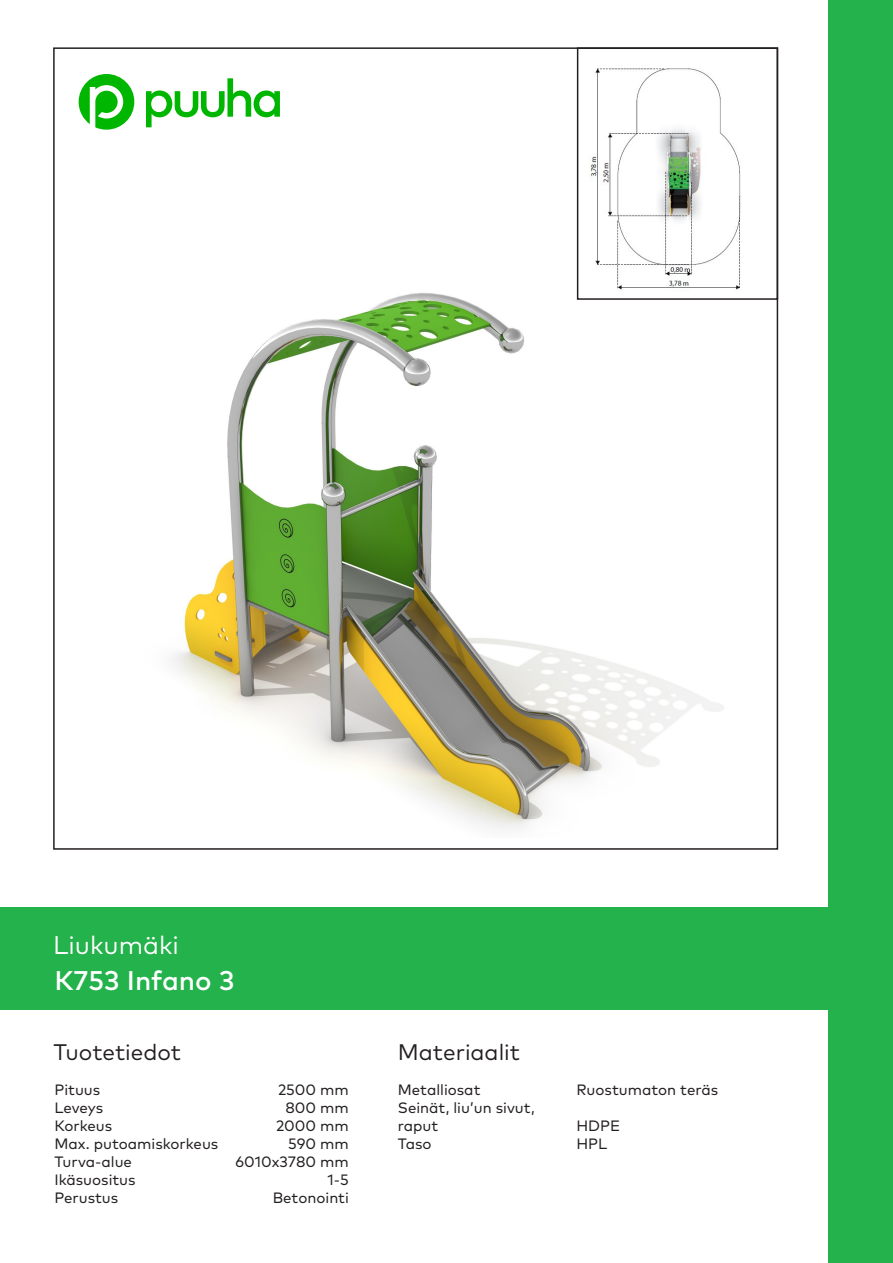
<style>
.page{position:relative;width:893px;height:1263px;background:#fff}
.page>*{position:absolute;margin:0;border:0;box-sizing:border-box;transform-origin:0 0}
.TUOTENUMERO{font:500 27px "Mark Pro";color:#fff}
.TUOTERYHMÄ{font:25.5px "Mark Pro";color:#fff}
.TUOTE_MATERIAALI{font:22.5px "Mark Pro";color:#231f20}
.Tiedot{font:15px "Mark Pro";color:#231f20}
.Numerot{font:15px "Mark Pro";color:#231f20}
</style>
<div class="page">
<div style="left:828px;top:0;width:65px;height:1263px;background:#23b24b"></div>
<div style="left:0;top:907px;width:884px;height:102px;background:#23b24b"></div>
<svg style="left:79px;top:74px;width:55px;height:56px"></svg>
<svg style="left:146px;top:78px;width:134px;height:49px"></svg>
<img style="left:171px;top:291px;width:553px;height:538px">
<img style="left:576px;top:54px;width:165px;height:237px">
<div style="left:577px;top:47px;width:201px;height:253px;border:2px solid #231f20"></div>
<p class="TUOTERYHMÄ" style="left:53px;top:926px;width:127px">Liukumäki</p>
<p class="TUOTENUMERO" style="left:54px;top:960px;width:181px">K753 Infano 3</p>
<p class="TUOTE_MATERIAALI" style="left:53px;top:1035px;width:129px">Tuotetiedot</p>
<p class="TUOTE_MATERIAALI" style="left:398px;top:1035px;width:124px">Materiaalit</p>
<p class="Tiedot" style="left:54px;top:1078px;width:47px">Pituus</p>
<p class="Tiedot" style="left:54px;top:1096px;width:50px">Leveys</p>
<p class="Tiedot" style="left:54px;top:1114px;width:59px">Korkeus</p>
<p class="Tiedot" style="left:54px;top:1132px;width:165px">Max. putoamiskorkeus</p>
<p class="Tiedot" style="left:54px;top:1150px;width:79px">Turva-alue</p>
<p class="Tiedot" style="left:54px;top:1168px;width:83px">Ikäsuositus</p>
<p class="Tiedot" style="left:54px;top:1186px;width:65px">Perustus</p>
<p class="Tiedot" style="left:398px;top:1078px;width:84px">Metalliosat</p>
<p class="Tiedot" style="left:398px;top:1096px;width:138px">Seinät, liu’un sivut,</p>
<p class="Tiedot" style="left:398px;top:1114px;width:42px">raput</p>
<p class="Tiedot" style="left:398px;top:1132px;width:35px">Taso</p>
<p class="Numerot" style="left:278px;top:1078px;width:72px">2500 mm</p>
<p class="Numerot" style="left:285px;top:1096px;width:65px">800 mm</p>
<p class="Numerot" style="left:276px;top:1114px;width:74px">2000 mm</p>
<p class="Numerot" style="left:288px;top:1132px;width:62px">590 mm</p>
<p class="Numerot" style="left:236px;top:1150px;width:115px">6010x3780 mm</p>
<p class="Tiedot" style="left:328px;top:1168px;width:23px">1-5</p>
<p class="Tiedot" style="left:273px;top:1186px;width:78px">Betonointi</p>
<p class="Tiedot" style="left:576px;top:1078px;width:143px">Ruostumaton teräs</p>
<p class="Tiedot" style="left:576px;top:1114px;width:45px">HDPE</p>
<p class="Tiedot" style="left:576px;top:1132px;width:32px">HPL</p>
</div>
